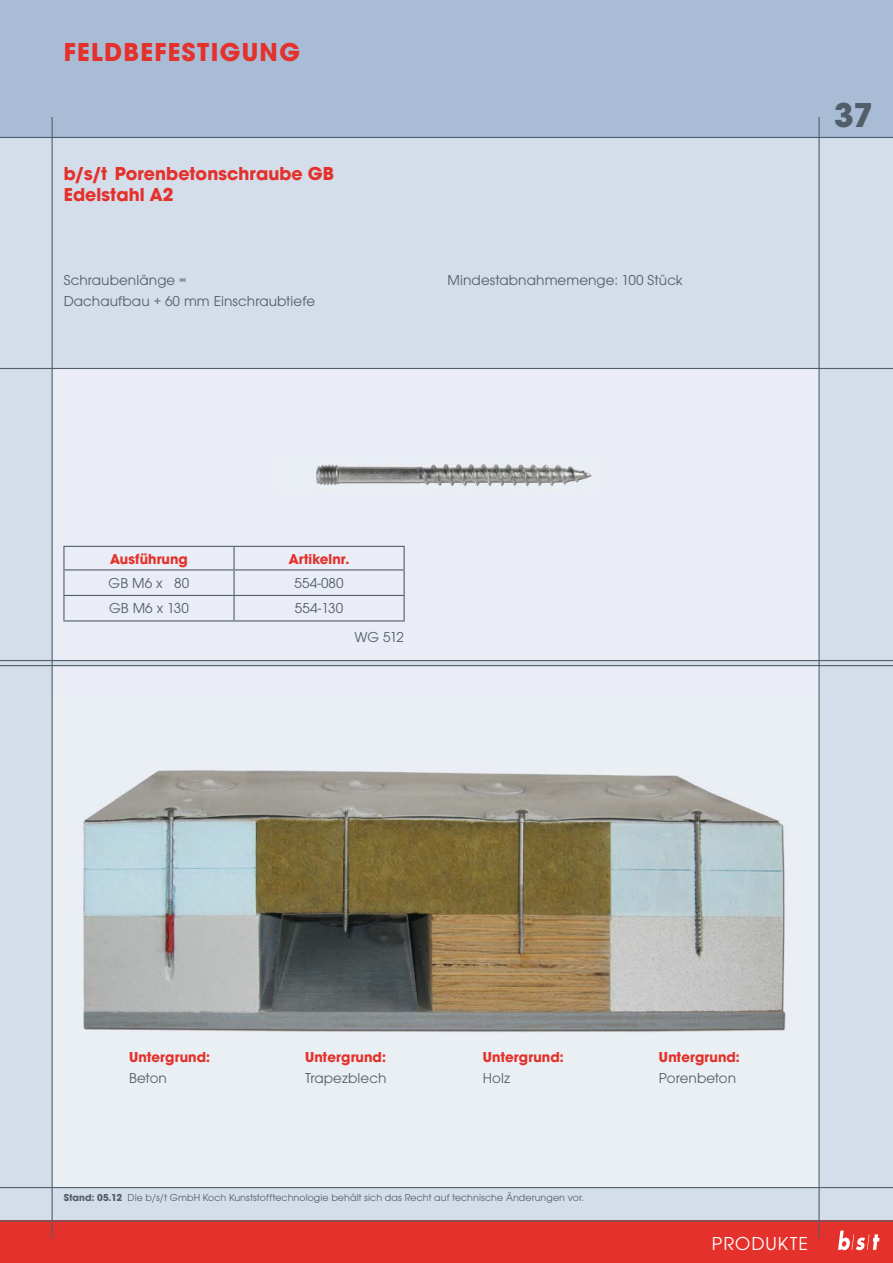
<style>
.page{position:relative;width:893px;height:1263px;background:#fff}
.page>*{position:absolute;margin:0;border:0;box-sizing:border-box;transform-origin:0 0}
.t1{font:700 36px "Avant Garde Gothic Itc T";color:#525f6a}
.t2{font:700 27px "Avant Garde Gothic Itc T";letter-spacing:.05em;color:#e4312b}
.t3{font:700 19.5px/21px "Avant Garde Gothic Itc T";letter-spacing:.005em;color:#e4312b}
.t4{font:19.5px "Avant Garde Gothic Itc T";letter-spacing:.05em;color:#fff}
.t5{font:15px/21px "Avant Garde Gothic Itc T";letter-spacing:.005em;color:#525f6a}
.t6{font:700 15px "Avant Garde Gothic Itc T";letter-spacing:.02em;color:#e4312b}
.t7{font:10.5px "Avant Garde Gothic Itc T";letter-spacing:.005em;color:#525f6a}
.s1{font-weight:700}
</style>
<div class="page">
<div style="left:0;top:125px;width:893px;height:1138px;background:#d4ddea"></div>
<div style="left:0;top:1221px;width:893px;height:42px;background:#e4312b"></div>
<div style="left:52px;top:368px;width:767px;height:296px;background:#eaedf5"></div>
<svg style="left:838px;top:1230px;width:41px;height:20px"></svg>
<div style="left:0;top:0;width:893px;height:138px;background:#a8bcd6"></div>
<hr style="left:0;top:1220px;width:893px;height:1px;background:#525f6a">
<hr style="left:63px;top:546px;width:171px;height:1px;background:#525f6a">
<hr style="left:63px;top:547px;width:2px;height:22px;background:#525f6a">
<hr style="left:234px;top:546px;width:171px;height:1px;background:#525f6a">
<hr style="left:233px;top:547px;width:2px;height:22px;background:#525f6a">
<hr style="left:63px;top:569px;width:171px;height:1px;background:#525f6a">
<hr style="left:63px;top:570px;width:2px;height:25px;background:#525f6a">
<hr style="left:234px;top:569px;width:171px;height:1px;background:#525f6a">
<hr style="left:233px;top:570px;width:2px;height:25px;background:#525f6a">
<hr style="left:63px;top:595px;width:171px;height:1px;background:#525f6a">
<hr style="left:63px;top:596px;width:2px;height:24px;background:#525f6a">
<hr style="left:234px;top:595px;width:171px;height:1px;background:#525f6a">
<hr style="left:233px;top:596px;width:2px;height:24px;background:#525f6a">
<svg style="left:404px;top:547px;width:1px;height:73px"></svg>
<hr style="left:63px;top:620px;width:171px;height:1px;background:#525f6a">
<hr style="left:234px;top:620px;width:171px;height:1px;background:#525f6a">
<img style="left:316px;top:463px;width:276px;height:24px">
<div style="left:52px;top:666px;width:767px;height:521px;background:#eaedf5"></div>
<img style="left:83px;top:770px;width:703px;height:262px">
<hr style="left:0;top:137px;width:893px;height:1px;background:#525f6a">
<hr style="left:0;top:368px;width:893px;height:1px;background:#525f6a">
<hr style="left:0;top:1187px;width:893px;height:1px;background:#525f6a">
<hr style="left:818px;top:117px;width:2px;height:1121px;background:#525f6a">
<hr style="left:52px;top:117px;width:1px;height:1121px;background:#525f6a">
<svg style="left:0;top:660px;width:893px;height:6px"></svg>
<h2 class="t2" style="left:64px;top:35px;width:238px">felDbefeStiGunG</h2>
<h3 class="t3" style="left:64px;top:163px;width:272px">b/s/t Porenbetonschraube Gb edelstahl A2</h3>
<p class="t5" style="left:64px;top:269px;width:253px">Schraubenlänge =<br>dachaufbau + 60 mm einschraubtiefe</p>
<p class="t5" style="left:448px;top:269px;width:237px">Mindestabnahmemenge: 100 Stück</p>
<p class="t6" style="left:110px;top:550px;width:79px">Ausführung</p>
<p class="t6" style="left:289px;top:550px;width:62px">Artikelnr.</p>
<p class="t5" style="left:109px;top:572px;width:82px">GB M6 x 80</p>
<p class="t5" style="left:294px;top:572px;width:51px">554-080</p>
<p class="t5" style="left:109px;top:597px;width:81px">GB M6 x 130</p>
<p class="t5" style="left:295px;top:597px;width:50px">554-130</p>
<p class="t5" style="left:355px;top:626px;width:51px">WG 512</p>
<h1 class="t1" style="left:834px;top:93px;width:40px">37</h1>
<p class="t6" style="left:129px;top:1048px;width:82px">untergrund:</p>
<p class="t5" style="left:129px;top:1067px;width:39px">Beton</p>
<p class="t6" style="left:305px;top:1048px;width:82px">untergrund:</p>
<p class="t5" style="left:305px;top:1067px;width:83px">trapezblech</p>
<p class="t6" style="left:483px;top:1048px;width:82px">untergrund:</p>
<p class="t5" style="left:483px;top:1067px;width:29px">Holz</p>
<p class="t6" style="left:659px;top:1048px;width:82px">untergrund:</p>
<p class="t5" style="left:659px;top:1067px;width:79px">porenbeton</p>
<p class="t7" style="left:64px;top:1192px;width:521px"><span class="s1">Stand: 05.12</span> die b/s/t GmbH koch kunststofftechnologie behält sich das recht auf technische Änderungen vor.</p>
<h3 class="t4" style="left:712px;top:1232px;width:98px">produkte</h3>
</div>
